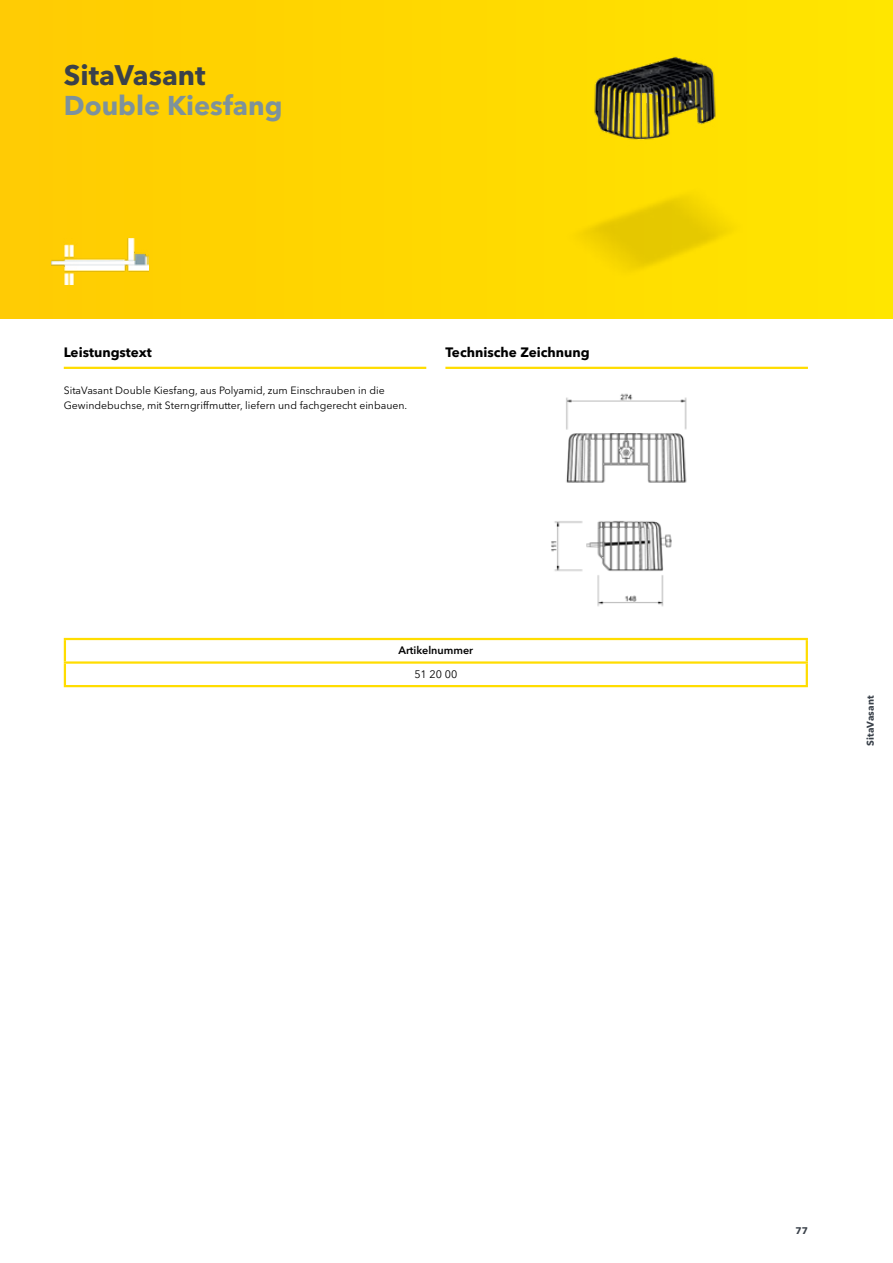
<style>
.page{position:relative;width:893px;height:1263px;background:#fff}
.page>*{position:absolute;margin:0;border:0;box-sizing:border-box;transform-origin:0 0}
.t1{font:700 28.05px "Avenir Next W1 G";color:#3a414a}
.t2{font:700 27px "Avenir Next W1 G";color:#7d929c}
.t3{font:700 13.5px "Avenir Next W1 G";color:#000}
.t4{font:600 10.8px "Avenir Next W1 G";color:#000}
.t5{font:10.8px "Avenir Next W1 G";color:#000}
.t6{font:10.5px/15px "Avenir Next W1 G";color:#000}
.t7{font:700 9.75px "Avenir Next W1 G";letter-spacing:.01em;color:#3a414a}
.t8{font:700 9.6px "Avenir Next W1 G";color:#3a414a}
</style>
<div class="page">
<div style="left:0;top:0;width:893px;height:319px;background:linear-gradient(to right,#ffcb01,#ffe600)"></div>
<hr style="left:64px;top:640px;width:2px;height:21px;background:#fd0">
<hr style="left:64px;top:638px;width:744px;height:2px;background:#fd0">
<hr style="left:806px;top:640px;width:2px;height:21px;background:#fd0">
<hr style="left:64px;top:664px;width:2px;height:21px;background:#fd0">
<hr style="left:64px;top:661px;width:744px;height:3px;background:#fd0">
<hr style="left:806px;top:664px;width:2px;height:21px;background:#fd0">
<hr style="left:64px;top:685px;width:744px;height:2px;background:#fd0">
<img style="left:551px;top:393px;width:136px;height:214px">
<img style="left:51px;top:238px;width:98px;height:47px">
<img style="left:502px;top:14px;width:306px;height:305px">
<hr style="left:64px;top:367px;width:362px;height:2px;background:#fd0">
<hr style="left:445px;top:367px;width:363px;height:2px;background:#fd0">
<h1 class="t1" style="left:64px;top:58px;width:143px">SitaVasant</h1>
<h2 class="t2" style="left:64px;top:89px;width:220px">Double Kiesfang</h2>
<p class="t3" style="left:64px;top:344px;width:89px">Leistungstext</p>
<p class="t3" style="left:445px;top:344px;width:146px">Technische Zeichnung</p>
<p class="t6" style="left:64px;top:383px;width:345px">SitaVasant Double Kiesfang, aus Polyamid, zum Einschrauben in die<br>Gewindebuchse, mit Sterngriffmutter, liefern und fachgerecht einbauen.</p>
<p class="t4" style="left:398px;top:643px;width:76px">Artikelnummer</p>
<p class="t5" style="left:414px;top:668px;width:44px">51 20 00</p>
<p class="t7" style="left:864px;top:746px;width:52px;rotate:-90deg">SitaVasant</p>
<p class="t8" style="left:795px;top:1225px;width:14px">77</p>
</div>
